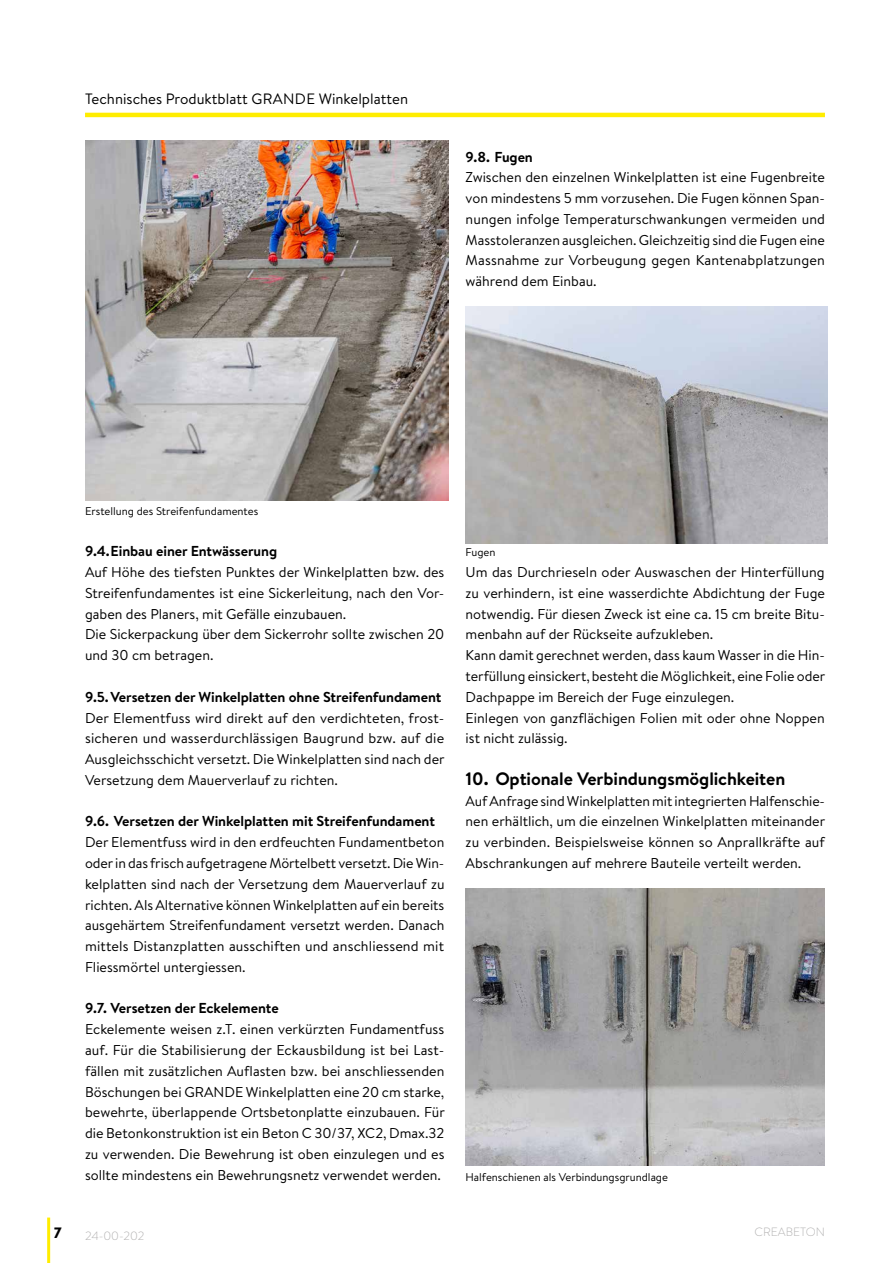
<style>
.page{position:relative;width:893px;height:1263px;background:#fff}
.page>*{position:absolute;margin:0;border:0;box-sizing:border-box;transform-origin:0 0}
.t1{font:700 18px "Brandon Text";letter-spacing:-.005em;color:#000}
.t2{font:15px "Brandon Text";color:#000}
.t3{font:900 15px "Brandon Text";color:#000}
.t4{font:700 14.4px "Brandon Text";letter-spacing:-.005em;color:#000}
.t5{font:14.25px/20.9px "Brandon Text";color:#000;text-align:justify}
.t6{font:300 12px "Brandon Text";color:#b3b2b2}
.t7{font:11.25px "Brandon Text";color:#000}
</style>
<div class="page">
<hr style="left:47px;top:1217px;width:3px;height:46px;background:#ffed00">
<hr style="left:85px;top:113px;width:740px;height:4px;background:#ffed00">
<img style="left:85px;top:140px;width:363px;height:360px">
<img style="left:466px;top:306px;width:361px;height:237px">
<img style="left:466px;top:888px;width:359px;height:277px">
<p class="t2" style="left:85px;top:89px;width:325px">Technisches Produktblatt GRANDE Winkelplatten</p>
<p class="t4" style="left:466px;top:147px;width:69px">9.8. Fugen</p>
<p class="t5" style="left:466px;top:167px;width:361px">Zwischen den einzelnen Winkelplatten ist eine Fugenbreite von mindestens 5 mm vorzusehen. Die Fugen können Span&shy;nungen infolge Temperaturschwankungen vermeiden und Masstoleranzen ausgleichen. Gleichzeitig sind die Fugen eine Massnahme zur Vorbeugung gegen Kantenabplatzungen während dem Einbau.</p>
<p class="t7" style="left:85px;top:503px;width:175px">Erstellung des Streifenfundamentes</p>
<p class="t4" style="left:85px;top:541px;width:194px">9.4.Einbau einer Entwässerung</p>
<p class="t5" style="left:85px;top:562px;width:361px;text-align:left">Auf Höhe des tiefsten Punktes der Winkelplatten bzw. des Streifenfundamentes ist eine Sickerleitung, nach den Vor&shy;gaben des Planers, mit Gefälle einzubauen.<br>Die Sickerpackung über dem Sickerrohr sollte zwischen 20 und 30 cm betragen.</p>
<p class="t4" style="left:85px;top:687px;width:358px">9.5.Versetzen der Winkelplatten ohne Streifenfundament</p>
<p class="t5" style="left:85px;top:707px;width:361px">Der Elementfuss wird direkt auf den verdichteten, frost&shy;sicheren und wasserdurchlässigen Baugrund bzw. auf die Ausgleichsschicht versetzt. Die Winkelplatten sind nach der Versetzung dem Mauerverlauf zu richten.</p>
<p class="t4" style="left:85px;top:811px;width:352px">9.6. Versetzen der Winkelplatten mit Streifenfundament</p>
<p class="t5" style="left:85px;top:832px;width:361px">Der Elementfuss wird in den erdfeuchten Fundamentbeton oder in das frisch aufgetragene Mörtelbett versetzt. Die Win&shy;kelplatten sind nach der Versetzung dem Mauerverlauf zu richten. Als Alternative können Winkelplatten auf ein bereits ausgehärtem Streifenfundament versetzt werden. Danach mittels Distanzplatten ausschiften und anschliessend mit Fliessmörtel untergiessen.</p>
<p class="t4" style="left:85px;top:998px;width:195px">9.7. Versetzen der Eckelemente</p>
<p class="t5" style="left:85px;top:1019px;width:361px">Eckelemente weisen z.T. einen verkürzten Fundamentfuss auf. Für die Stabilisierung der Eckausbildung ist bei Last&shy;fällen mit zusätzlichen Auflasten bzw. bei anschliessenden Böschungen bei GRANDE Winkelplatten eine 20 cm starke, bewehrte, überlappende Ortsbetonplatte einzubauen. Für die Betonkonstruktion ist ein Beton C 30/37, XC2, Dmax.32 zu verwenden. Die Bewehrung ist oben einzulegen und es sollte mindestens ein Bewehrungsnetz verwendet werden.</p>
<p class="t7" style="left:466px;top:545px;width:31px">Fugen</p>
<p class="t5" style="left:466px;top:562px;width:361px;text-align:left">Um das Durchrieseln oder Auswaschen der Hinterfüllung zu verhindern, ist eine wasserdichte Abdichtung der Fuge notwendig. Für diesen Zweck ist eine ca. 15 cm breite Bitu&shy;menbahn auf der Rückseite aufzukleben.<br>Kann damit gerechnet werden, dass kaum Wasser in die Hin&shy;terfüllung einsickert, besteht die Möglichkeit, eine Folie oder Dachpappe im Bereich der Fuge einzulegen.<br>Einlegen von ganzflächigen Folien mit oder ohne Noppen ist nicht zulässig.</p>
<p class="t1" style="left:466px;top:766px;width:321px">10. Optionale Verbindungsmöglichkeiten</p>
<p class="t5" style="left:466px;top:790px;width:361px">Auf Anfrage sind Winkelplatten mit integrierten Halfenschie&shy;nen erhältlich, um die einzelnen Winkelplatten miteinander zu verbinden. Beispielsweise können so Anprallkräfte auf Abschrankungen auf mehrere Bauteile verteilt werden.</p>
<p class="t7" style="left:466px;top:1170px;width:204px">Halfenschienen als Verbindungsgrundlage</p>
<p class="t3" style="left:54px;top:1222px;width:9px">7</p>
<p class="t6" style="left:85px;top:1227px;width:61px">24-00-202</p>
<p class="t6" style="left:755px;top:1224px;width:72px">CREABETON</p>
</div>
